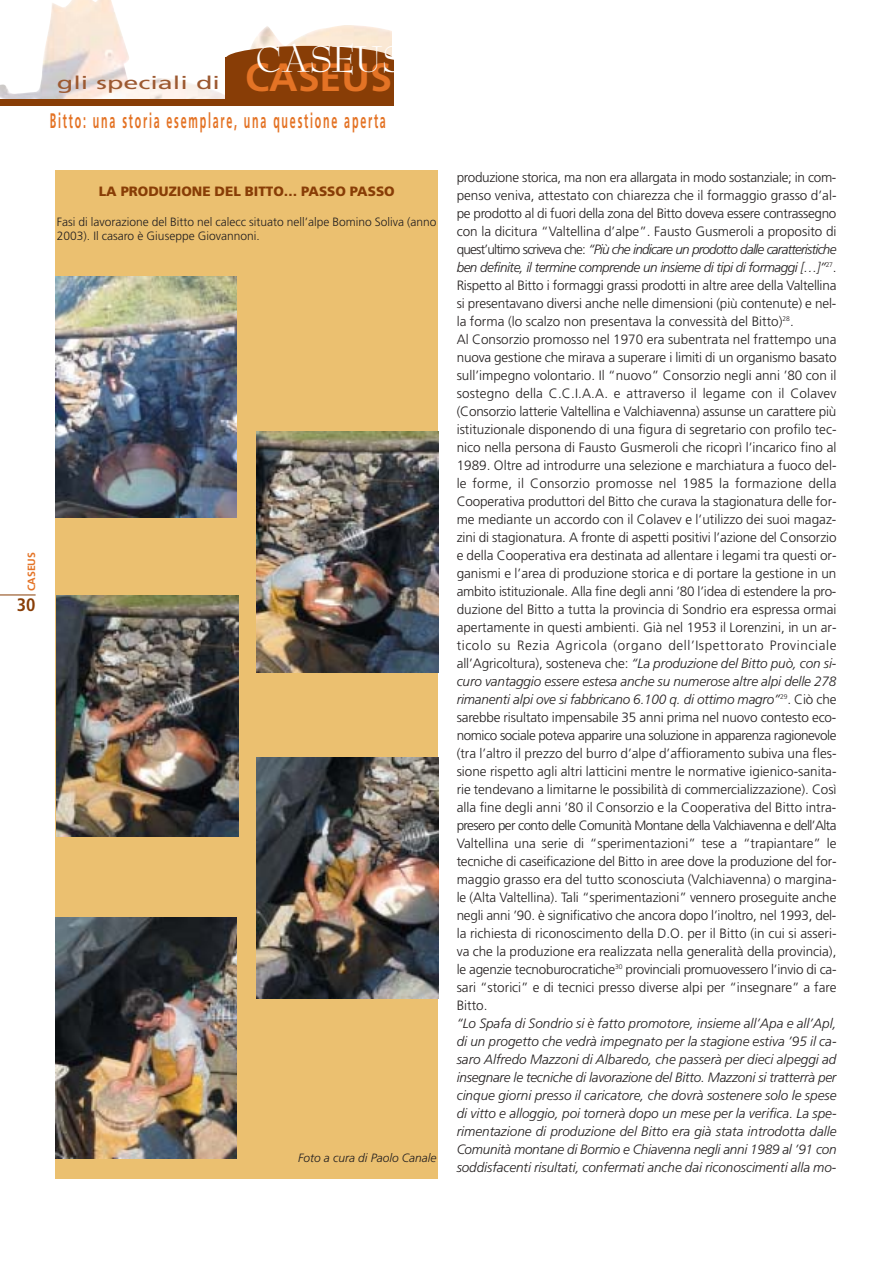
<style>
.page{position:relative;width:892px;height:1262px;background:#fff}
.page>*{position:absolute;margin:0;border:0;box-sizing:border-box;transform-origin:0 0}
.t1{font:46.5px "Reed Plain";color:#fff}
.t2{font:700 21px "Frutiger";letter-spacing:.165em;color:#e47325;scale:.51 1}
.t3{font:700 condensed 18px "Frutiger";color:#883d06}
.t4{font:17.85px "Frutiger";color:#9c5931;scale:1.51 1}
.t5{font:300 13.5px/18px "Frutiger";color:#231f1f}
.t6{font:italic 300 13.5px/18px "Frutiger";letter-spacing:-.005em;color:#231f1f;text-align:justify}
.t7{font:900 13.5px "Frutiger";color:#883d06}
.t8{font:300 12px/14.4px "Frutiger";color:#231f1f}
.t9{font:italic 300 12px "Frutiger";color:#231f1f}
.t10{font:700 10.5px "Frutiger";color:#e47325}
.s1{font-weight:700;font-size:39.45px;color:#e47325}
.s2{font-style:italic}
</style>
<div class="page">
<img style="left:0;top:0;width:439px;height:1179px">
<h1 class="t1" style="left:256px;top:41px;width:149px">CASEUS</h1>
<h2 class="t2" style="left:50px;top:113px;width:660px">Bitto: una storia esemplare, una questione aperta</h2>
<h3 class="t4" style="left:57px;top:75px;width:223px">gli speciali di <span class="s1">CASEUS</span></h3>
<p class="t7" style="left:99px;top:186px;width:297px">LA PRODUZIONE DEL BITTO… PASSO PASSO</p>
<p class="t8" style="left:57px;top:215px;width:381px">Fasi di lavorazione del Bitto nel calecc situato nell’alpe Bomino Soliva (anno<br>2003). Il casaro è Giuseppe Giovannoni.</p>
<p class="t10" style="left:27px;top:591px;width:41px;rotate:-90deg">CASEUS</p>
<h3 class="t3" style="left:17px;top:598px;width:20px">30</h3>
<p class="t9" style="left:298px;top:1153px;width:140px">Foto a cura di Paolo Canale</p>
<p class="t5" style="left:457px;top:169px;width:381px">produzione storica, ma non era allargata in modo sostanziale; in com&shy;penso veniva, attestato con chiarezza che il formaggio grasso d’al&shy;pe prodotto al di fuori della zona del Bitto doveva essere contrassegno con la dicitura “Valtellina d’alpe”. Fausto Gusmeroli a proposito di quest’ultimo scriveva che: <span class="s2">“Più che indicare un prodotto dalle caratteristiche ben definite, il termine comprende un insieme di tipi di formaggi […]”</span><sup>27</sup>.<br>Rispetto al Bitto i formaggi grassi prodotti in altre aree della Valtellina si presentavano diversi anche nelle dimensioni (più contenute) e nel&shy;la forma (lo scalzo non presentava la convessità del Bitto)<sup>28</sup>.<br>Al Consorzio promosso nel 1970 era subentrata nel frattempo una nuova gestione che mirava a superare i limiti di un organismo basato sull’impegno volontario. Il “nuovo” Consorzio negli anni ’80 con il sostegno della C.C.I.A.A. e attraverso il legame con il Colavev (Consorzio latterie Valtellina e Valchiavenna) assunse un carattere più istituzionale disponendo di una figura di segretario con profilo tec&shy;nico nella persona di Fausto Gusmeroli che ricoprì l’incarico fino al 1989. Oltre ad introdurre una selezione e marchiatura a fuoco del&shy;le forme, il Consorzio promosse nel 1985 la formazione della Cooperativa produttori del Bitto che curava la stagionatura delle for&shy;me mediante un accordo con il Colavev e l’utilizzo dei suoi magaz&shy;zini di stagionatura. A fronte di aspetti positivi l’azione del Consorzio e della Cooperativa era destinata ad allentare i legami tra questi or&shy;ganismi e l’area di produzione storica e di portare la gestione in un ambito istituzionale. Alla fine degli anni ’80 l’idea di estendere la pro&shy;duzione del Bitto a tutta la provincia di Sondrio era espressa ormai apertamente in questi ambienti. Già nel 1953 il Lorenzini, in un ar&shy;ticolo su Rezia Agricola (organo dell’Ispettorato Provinciale all’Agricoltura), sosteneva che: <span class="s2">“La produzione del Bitto può, con si&shy;curo vantaggio essere estesa anche su numerose altre alpi delle 278 rimanenti alpi ove si fabbricano 6.100 q. di ottimo magro”</span><sup>29</sup>. Ciò che sarebbe risultato impensabile 35 anni prima nel nuovo contesto eco&shy;nomico sociale poteva apparire una soluzione in apparenza ragionevole (tra l’altro il prezzo del burro d’alpe d’affioramento subiva una fles&shy;sione rispetto agli altri latticini mentre le normative igienico-sanita&shy;rie tendevano a limitarne le possibilità di commercializzazione). Così alla fine degli anni ’80 il Consorzio e la Cooperativa del Bitto intra&shy;presero per conto delle Comunità Montane della Valchiavenna e dell’Alta Valtellina una serie di “sperimentazioni” tese a “trapiantare” le tecniche di caseificazione del Bitto in aree dove la produzione del for&shy;maggio grasso era del tutto sconosciuta (Valchiavenna) o margina&shy;le (Alta Valtellina). Tali “sperimentazioni” vennero proseguite anche negli anni ’90. è significativo che ancora dopo l’inoltro, nel 1993, del&shy;la richiesta di riconoscimento della D.O. per il Bitto (in cui si asseri&shy;va che la produzione era realizzata nella generalità della provincia), le agenzie tecnoburocratiche<sup>30</sup> provinciali promuovessero l’invio di ca&shy;sari “storici” e di tecnici presso diverse alpi per “insegnare” a fare Bitto.</p>
<p class="t6" style="left:457px;top:1015px;width:381px">“Lo Spafa di Sondrio si è fatto promotore, insieme all’Apa e all’Apl, di un progetto che vedrà impegnato per la stagione estiva ’95 il ca&shy;saro Alfredo Mazzoni di Albaredo, che passerà per dieci alpeggi ad insegnare le tecniche di lavorazione del Bitto. Mazzoni si tratterrà per cinque giorni presso il caricatore, che dovrà sostenere solo le spese di vitto e alloggio, poi tornerà dopo un mese per la verifica. La spe&shy;rimentazione di produzione del Bitto era già stata introdotta dalle Comunità montane di Bormio e Chiavenna negli anni 1989 al ’91 con soddisfacenti risultati, confermati anche dai riconoscimenti alla mo-</p>
</div>
